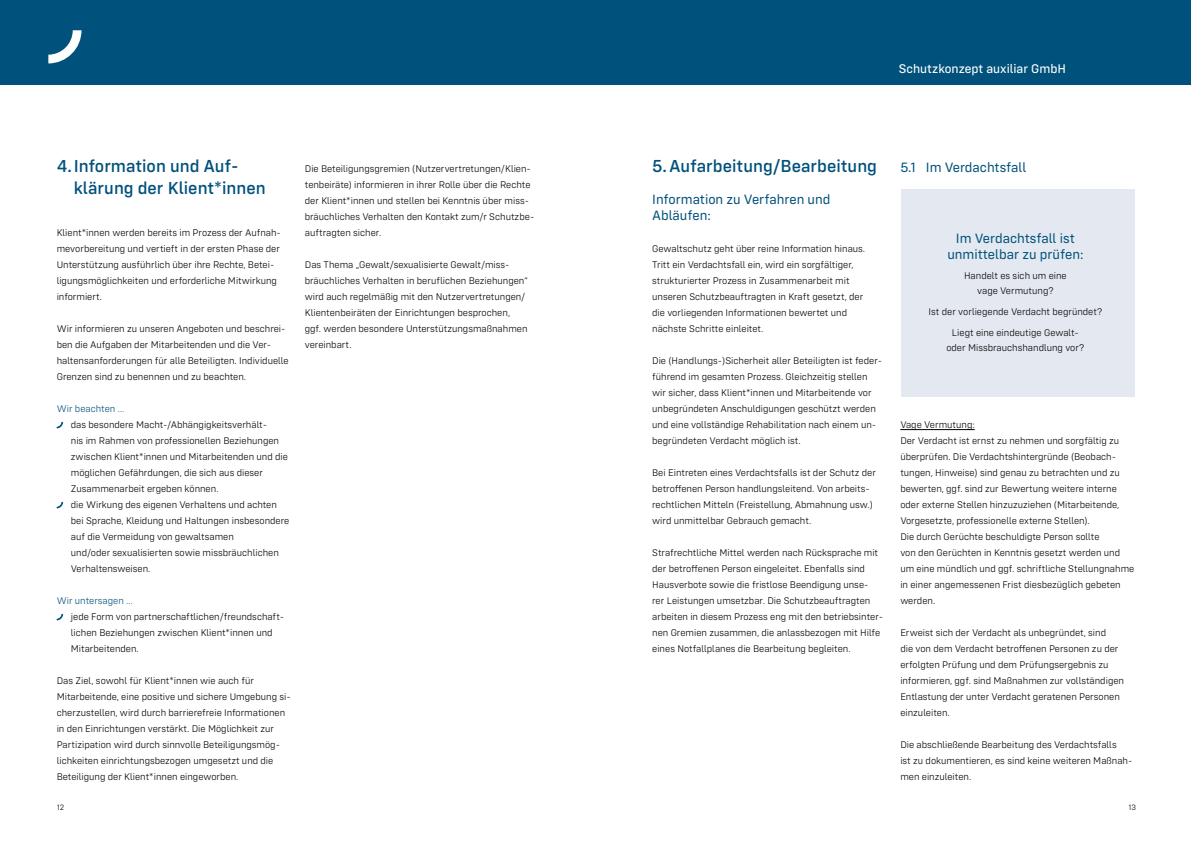
<style>
.page{position:relative;width:1191px;height:842px;background:#fff}
.page>*{position:absolute;margin:0;border:0;box-sizing:border-box;transform-origin:0 0}
.t1{font:500 18px/22px "Config Rounded";color:#00517b}
.t2{font:14px/16px "Config Rounded";color:#00517b}
.t3{font:13px "Config Rounded Text";color:#fff}
.t4{font:300 10px/16px "Config Rounded";color:#000}
.t5{font:300 10px "Config Rounded";color:#00517b}
.t6{font:300 8px "Config Rounded";color:#000}
</style>
<div class="page">
<div style="left:0;top:0;width:1191px;height:85px;background:#00517b"></div>
<svg style="left:48px;top:30px;width:33px;height:33px"></svg>
<hr style="left:900px;top:429px;width:74px;height:1px;background:#000">
<svg style="left:57px;top:422px;width:6px;height:6px"></svg>
<svg style="left:57px;top:502px;width:6px;height:6px"></svg>
<svg style="left:57px;top:614px;width:6px;height:6px"></svg>
<div style="left:900px;top:189px;width:234px;height:207px;background:#e4e9f1"></div>
<h1 class="t1" style="left:74px;top:155px;width:193px;text-indent:-17px">4.Information und Auf&shy;klärung der Klient*innen</h1>
<p class="t4" style="left:57px;top:225px;width:226px">Klient*innen werden bereits im Prozess der Aufnah&shy;mevorbereitung und vertieft in der ersten Phase der Unterstützung ausführlich über ihre Rechte, Betei&shy;ligungsmöglichkeiten und erforderliche Mitwirkung informiert.</p>
<p class="t4" style="left:57px;top:321px;width:233px">Wir informieren zu unseren Angeboten und beschrei&shy;ben die Aufgaben der Mitarbeitenden und die Ver&shy;haltensanforderungen für alle Beteiligten. Individuelle Grenzen sind zu benennen und zu beachten.</p>
<p class="t5" style="left:57px;top:403px;width:69px">Wir beachten …</p>
<p class="t4" style="left:71px;top:417px;width:220px">das besondere Macht-/Abhängigkeitsverhält-<br>nis im Rahmen von professionellen Beziehungen zwischen Klient*innen und Mitarbeitenden und die möglichen Gefährdungen, die sich aus dieser Zusammenarbeit ergeben können.<br>die Wirkung des eigenen Verhaltens und achten bei Sprache, Kleidung und Haltungen insbesondere auf die Vermeidung von gewaltsamen<br>und/oder sexualisierten sowie missbräuchlichen Verhaltensweisen.</p>
<p class="t5" style="left:57px;top:595px;width:78px">Wir untersagen …</p>
<p class="t4" style="left:71px;top:609px;width:215px">jede Form von partnerschaftlichen/freundschaft&shy;lichen Beziehungen zwischen Klient*innen und<br>Mitarbeitenden.</p>
<p class="t4" style="left:57px;top:673px;width:235px">Das Ziel, sowohl für Klient*innen wie auch für Mitarbeitende, eine positive und sichere Umgebung si&shy;cherzustellen, wird durch barrierefreie Informationen in den Einrichtungen verstärkt. Die Möglichkeit zur Partizipation wird durch sinnvolle Beteiligungsmög&shy;lichkeiten einrichtungsbezogen umgesetzt und die Beteiligung der Klient*innen eingeworben.</p>
<p class="t4" style="left:305px;top:161px;width:231px">Die Beteiligungsgremien (Nutzervertretungen/Klien&shy;tenbeiräte) informieren in ihrer Rolle über die Rechte der Klient*innen und stellen bei Kenntnis über miss&shy;bräuchliches Verhalten den Kontakt zum/r Schutzbe&shy;auftragten sicher.</p>
<p class="t4" style="left:305px;top:257px;width:225px">Das Thema „Gewalt/sexualisierte Gewalt/miss&shy;bräuchliches Verhalten in beruflichen Beziehungen“ wird auch regelmäßig mit den Nutzervertretungen/ Klientenbeiräten der Einrichtungen besprochen, ggf. werden besondere Unterstützungsmaßnahmen vereinbart.</p>
<h3 class="t3" style="left:899px;top:62px;width:169px">Schutzkonzept auxiliar GmbH</h3>
<h1 class="t1" style="left:652px;top:155px;width:226px">5.Aufarbeitung/Bearbeitung</h1>
<h2 class="t2" style="left:652px;top:192px;width:180px">Information zu Verfahren und<br>Abläufen:</h2>
<p class="t4" style="left:652px;top:241px;width:214px">Gewaltschutz geht über reine Information hinaus.<br>Tritt ein Verdachtsfall ein, wird ein sorgfältiger, strukturierter Prozess in Zusammenarbeit mit unseren Schutzbeauftragten in Kraft gesetzt, der die vorliegenden Informationen bewertet und nächste Schritte einleitet.</p>
<p class="t4" style="left:652px;top:353px;width:231px">Die (Handlungs-)Sicherheit aller Beteiligten ist feder&shy;führend im gesamten Prozess. Gleichzeitig stellen wir sicher, dass Klient*innen und Mitarbeitende vor unbegründeten Anschuldigungen geschützt werden und eine vollständige Rehabilitation nach einem un&shy;begründeten Verdacht möglich ist.</p>
<p class="t4" style="left:652px;top:465px;width:225px">Bei Eintreten eines Verdachtsfalls ist der Schutz der betroffenen Person handlungsleitend. Von arbeits&shy;rechtlichen Mitteln (Freistellung, Abmahnung usw.) wird unmittelbar Gebrauch gemacht.</p>
<p class="t4" style="left:652px;top:545px;width:232px">Strafrechtliche Mittel werden nach Rücksprache mit der betroffenen Person eingeleitet. Ebenfalls sind Hausverbote sowie die fristlose Beendigung unse&shy;rer Leistungen umsetzbar. Die Schutzbeauftragten arbeiten in diesem Prozess eng mit den betriebsinter&shy;nen Gremien zusammen, die anlassbezogen mit Hilfe eines Notfallplanes die Bearbeitung begleiten.</p>
<h2 class="t2" style="left:900px;top:160px;width:128px">5.1 Im Verdachtsfall</h2>
<h2 class="t2" style="left:947px;top:230px;width:138px;text-align:center">Im Verdachtsfall ist unmittelbar zu prüfen:</h2>
<p class="t4" style="left:964px;top:268px;width:104px;line-height:15px;text-align:center">Handelt es sich um eine vage Vermutung?</p>
<p class="t4" style="left:928px;top:301px;width:175px;line-height:20.7px;text-align:center">Ist der vorliegende Verdacht begründet?<br>Liegt eine eindeutige Gewalt-</p>
<p class="t4" style="left:946px;top:339px;width:140px">oder Missbrauchshandlung vor?</p>
<p class="t4" style="left:900px;top:417px;width:235px">Vage Vermutung:<br>Der Verdacht ist ernst zu nehmen und sorgfältig zu überprüfen. Die Verdachtshintergründe (Beobach&shy;tungen, Hinweise) sind genau zu betrachten und zu bewerten, ggf. sind zur Bewertung weitere interne oder externe Stellen hinzuzuziehen (Mitarbeitende, Vorgesetzte, professionelle externe Stellen).<br>Die durch Gerüchte beschuldigte Person sollte<br>von den Gerüchten in Kenntnis gesetzt werden und um eine mündlich und ggf. schriftliche Stellungnahme in einer angemessenen Frist diesbezüglich gebeten werden.</p>
<p class="t4" style="left:900px;top:625px;width:225px">Erweist sich der Verdacht als unbegründet, sind<br>die von dem Verdacht betroffenen Personen zu der erfolgten Prüfung und dem Prüfungsergebnis zu informieren, ggf. sind Maßnahmen zur vollständigen Entlastung der unter Verdacht geratenen Personen einzuleiten.</p>
<p class="t4" style="left:900px;top:737px;width:234px">Die abschließende Bearbeitung des Verdachtsfalls<br>ist zu dokumentieren, es sind keine weiteren Maßnah&shy;men einzuleiten.</p>
<p class="t6" style="left:57px;top:802px;width:9px">12</p>
<p class="t6" style="left:1128px;top:802px;width:9px">13</p>
</div>
